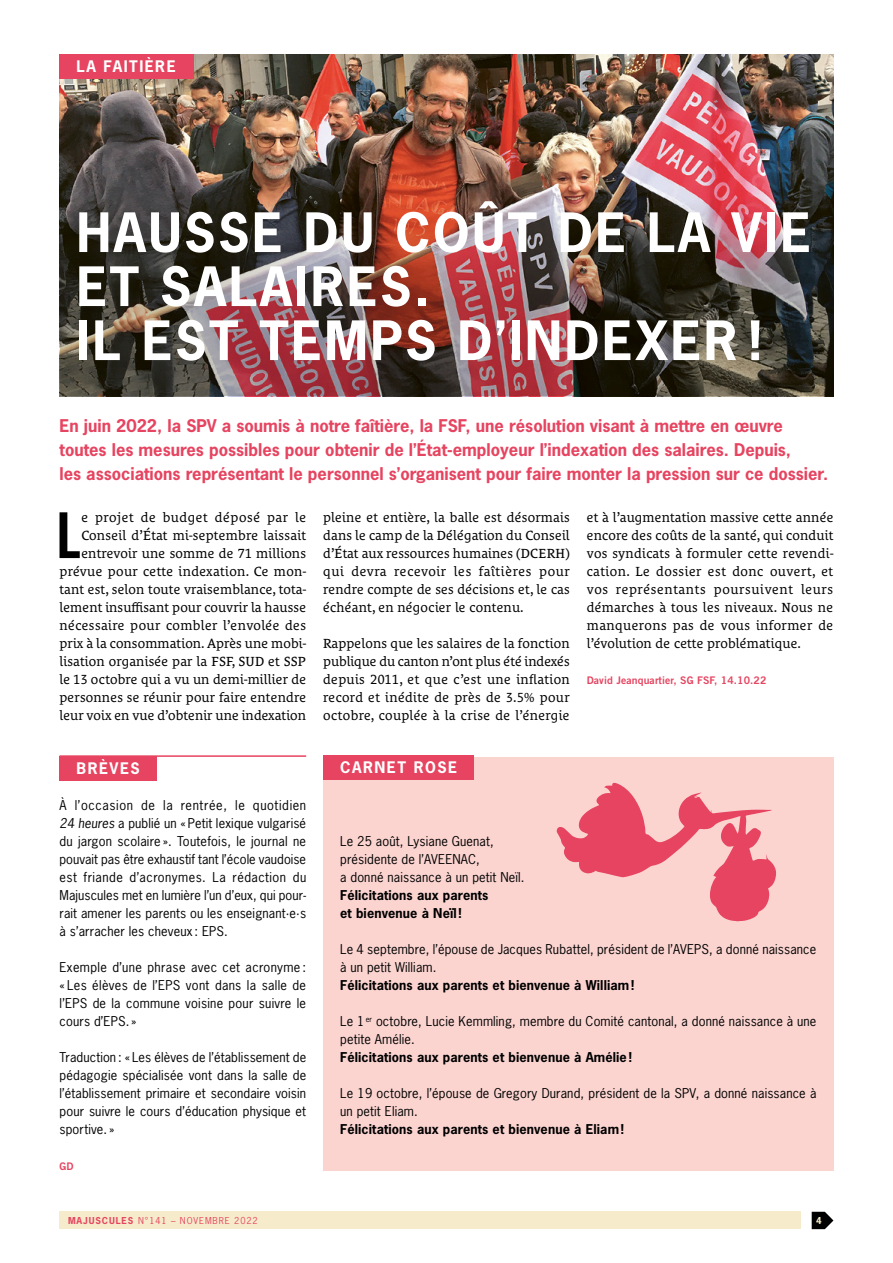
<style>
.page{position:relative;width:893px;height:1263px;background:#fff}
.page>*{position:absolute;margin:0;border:0;box-sizing:border-box;transform-origin:0 0}
.t1{font:63.3px "Trade Gothic Bold Cond Twenty";color:#000}
.t2{font:700 51px/54px "News Gothic";letter-spacing:.05em;color:#fff}
.t3{font:700 16.5px/24px "News Gothic";color:#e64460}
.t4{font:700 15px "News Gothic";letter-spacing:.1em;color:#fff}
.t5{font:13.5px/18px "Le Monde Courrier";letter-spacing:.01em;color:#000;text-align:justify}
.t6{font:12.75px/18px "News Gothic";letter-spacing:.01em;color:#000}
.t7{font:700 12.75px/18px "News Gothic";letter-spacing:.01em;color:#000}
.t8{font:10.5px "Trade Gothic Bold Two";letter-spacing:.01em;color:#e64460}
.t9{font:9px "News Gothic";letter-spacing:.1em;color:#e64460}
.t10{font:700 9px "News Gothic";color:#f6eccb}
.s1{font-style:italic}
.s2{font-weight:700}
</style>
<div class="page">
<div style="left:60px;top:1212px;width:741px;height:17px;background:#f6eccb"></div>
<svg style="left:812px;top:1212px;width:21px;height:17px"></svg>
<img style="left:60px;top:54px;width:773px;height:135px">
<img style="left:60px;top:189px;width:773px;height:207px">
<div style="left:60px;top:54px;width:134px;height:24px;background:#e64460"></div>
<div style="left:60px;top:756px;width:97px;height:24px;background:#e64460"></div>
<div style="left:323px;top:757px;width:510px;height:414px;background:#fbd4d0"></div>
<div style="left:323px;top:755px;width:151px;height:24px;background:#e64460"></div>
<svg style="left:557px;top:783px;width:219px;height:138px"></svg>
<hr style="left:60px;top:755px;width:246px;height:2px;background:#e64460">
<p class="t4" style="left:77px;top:57px;width:101px">LA FAITIÈRE</p>
<h2 class="t2" style="left:77px;top:204px;width:736px">HAUSSE DU COÛT DE LA VIE<br>ET SALAIRES.<br>IL EST TEMPS D’INDEXER !</h2>
<p class="t3" style="left:60px;top:413px;width:770px">En juin 2022, la SPV a soumis à notre faîtière, la FSF, une résolution visant à mettre en œuvre toutes les mesures possibles pour obtenir de l’État-employeur l’indexation des salaires. Depuis,<br>les associations représentant le personnel s’organisent pour faire monter la pression sur ce dossier.</p>
<p class="t5" style="left:60px;top:508px;width:248px;text-align:right">e projet de budget déposé par le Conseil d’État mi-septembre laissait entrevoir une somme de 71 millions prévue pour cette indexation. Ce mon&shy;tant est, selon toute vraisemblance, tota&shy;lement insuffisant pour couvrir la hausse nécessaire pour combler l’envolée des prix à la consommation. Après une mobi&shy;lisation organisée par la FSF, SUD et SSP le 13 octobre qui a vu un demi-millier de personnes se réunir pour faire entendre leur voix en vue d’obtenir une indexation</p>
<p class="t5" style="left:323px;top:508px;width:248px">pleine et entière, la balle est désormais dans le camp de la Délégation du Conseil d’État aux ressources humaines (DCERH) qui devra recevoir les faîtières pour rendre compte de ses décisions et, le cas échéant, en négocier le contenu.</p>
<h1 class="t1" style="left:56px;top:497px;width:26px">L</h1>
<p class="t5" style="left:323px;top:634px;width:248px">Rappelons que les salaires de la fonction publique du canton n’ont plus été indexés depuis 2011, et que c’est une inflation record et inédite de près de 3.5% pour octobre, couplée à la crise de l’énergie</p>
<p class="t4" style="left:77px;top:759px;width:65px">BRÈVES</p>
<p class="t4" style="left:340px;top:758px;width:118px">CARNET ROSE</p>
<p class="t5" style="left:587px;top:508px;width:248px">et à l’augmentation massive cette année encore des coûts de la santé, qui conduit vos syndicats à formuler cette revendi&shy;cation. Le dossier est donc ouvert, et vos représentants poursuivent leurs démarches à tous les niveaux. Nous ne manquerons pas de vous informer de l’évolution de cette problématique.</p>
<p class="t8" style="left:587px;top:674px;width:181px">David Jeanquartier, SG FSF, 14.10.22</p>
<p class="t6" style="left:60px;top:796px;width:248px;text-align:justify">À l’occasion de la rentrée, le quotidien <span class="s1">24 heures</span> a publié un « Petit lexique vulgarisé du jargon scolaire ». Toutefois, le journal ne pouvait pas être exhaustif tant l’école vaudoise est friande d’acronymes. La rédaction du Majuscules met en lumière l’un d’eux, qui pour&shy;rait amener les parents ou les enseignant·e·s à s’arracher les cheveux : EPS.</p>
<p class="t6" style="left:60px;top:958px;width:248px;text-align:justify">Exemple d’une phrase avec cet acronyme : « Les élèves de l’EPS vont dans la salle de l’EPS de la commune voisine pour suivre le cours d’EPS. »</p>
<p class="t6" style="left:60px;top:1048px;width:248px;text-align:justify">Traduction : « Les élèves de l’établissement de pédagogie spécialisée vont dans la salle de l’établissement primaire et secondaire voisin pour suivre le cours d’éducation physique et sportive. »</p>
<p class="t8" style="left:60px;top:1160px;width:16px">GD</p>
<p class="t6" style="left:340px;top:832px;width:186px">Le 25 août, Lysiane Guenat, présidente de l’AVEENAC,<br>a donné naissance à un petit Neïl.</p>
<p class="t7" style="left:340px;top:886px;width:150px">Félicitations aux parents et bienvenue à Neïl !</p>
<p class="t6" style="left:340px;top:940px;width:478px">Le 4 septembre, l’épouse de Jacques Rubattel, président de l’AVEPS, a donné naissance à un petit William.</p>
<p class="t7" style="left:340px;top:976px;width:296px">Félicitations aux parents et bienvenue à William!</p>
<p class="t6" style="left:340px;top:1012px;width:478px">Le 1<sup>er</sup> octobre, Lucie Kemmling, membre du Comité cantonal, a donné naissance à une petite Amélie.</p>
<p class="t7" style="left:340px;top:1048px;width:293px">Félicitations aux parents et bienvenue à Amélie !</p>
<p class="t6" style="left:340px;top:1084px;width:478px">Le 19 octobre, l’épouse de Gregory Durand, président de la SPV, a donné naissance à un petit Eliam.</p>
<p class="t7" style="left:340px;top:1120px;width:285px">Félicitations aux parents et bienvenue à Eliam!</p>
<p class="t9" style="left:68px;top:1215px;width:191px"><span class="s2">MAJUSCULES</span> N°141 – NOVEMBRE 2022</p>
<p class="t10" style="left:816px;top:1215px;width:7px">4</p>
</div>
